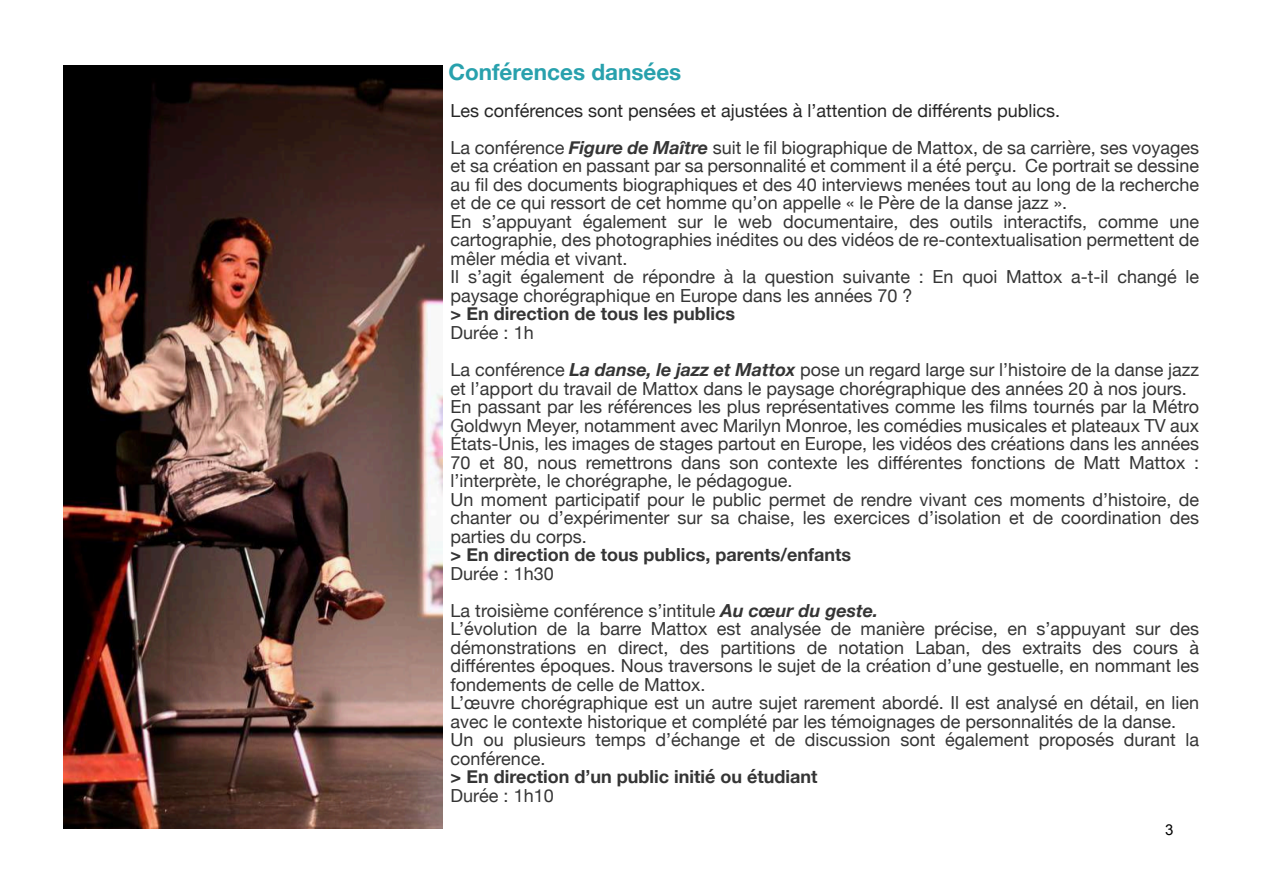
<style>
.page{position:relative;width:1263px;height:893px;background:#fff}
.page>*{position:absolute;margin:0;border:0;box-sizing:border-box;transform-origin:0 0}
.t1{font:700 22.5px "Helvetica Neue";color:#28a1ad}
.t2{font:18px/18.5px "Helvetica Neue";color:#353535}
.t3{font:18px/37px "Helvetica Neue";color:#262626}
.t4{font:700 18px "Helvetica Neue";color:#353535}
.t5{font:15px "Arial";color:#000}
.s1{color:#353535}
.s2{font-weight:700;font-style:italic;color:#353535}
.s3{font-weight:700;font-style:italic}
</style>
<div class="page">
<img style="left:64px;top:65px;width:378px;height:764px">
<p class="t1" style="left:448px;top:58px;width:234px">Conférences dansées</p>
<p class="t3" style="left:451px;top:92px;width:750px">Les conférences sont pensées et ajustées à l’attention de différents publics.<br><span class="s1">La conférence</span> <span class="s2">Figure de Maître</span> <span class="s1">suit le fil biographique de Mattox, de sa carrière, ses voyages</span></p>
<p class="t2" style="left:451px;top:157px;width:750px">et sa création en passant par sa personnalité et comment il a été perçu. Ce portrait se dessine au fil des documents biographiques et des 40 interviews menées tout au long de la recherche et de ce qui ressort de cet homme qu’on appelle « le Père de la danse jazz ».<br>En s’appuyant également sur le web documentaire, des outils interactifs, comme une cartographie, des photographies inédites ou des vidéos de re-contextualisation permettent de mêler média et vivant.<br>Il s’agit également de répondre à la question suivante : En quoi Mattox a-t-il changé le paysage chorégraphique en Europe dans les années 70 ?</p>
<p class="t4" style="left:451px;top:303px;width:286px">&gt; En direction de tous les publics</p>
<p class="t2" style="left:451px;top:314px;width:750px;line-height:37px">Durée : 1h<br>La conférence <span class="s3">La danse, le jazz et Mattox</span> pose un regard large sur l’histoire de la danse jazz</p>
<p class="t2" style="left:451px;top:379px;width:750px">et l’apport du travail de Mattox dans le paysage chorégraphique des années 20 à nos jours.<br>En passant par les références les plus représentatives comme les films tournés par la Métro Goldwyn Meyer, notamment avec Marilyn Monroe, les comédies musicales et plateaux TV aux États-Unis, les images de stages partout en Europe, les vidéos des créations dans les années 70 et 80, nous remettrons dans son contexte les différentes fonctions de Matt Mattox : l’interprète, le chorégraphe, le pédagogue.<br>Un moment participatif pour le public permet de rendre vivant ces moments d’histoire, de chanter ou d’expérimenter sur sa chaise, les exercices d’isolation et de coordination des parties du corps.</p>
<p class="t4" style="left:451px;top:543px;width:402px">&gt; En direction de tous publics, parents/enfants</p>
<p class="t2" style="left:451px;top:554px;width:429px;line-height:37px">Durée : 1h30<br>La troisième conférence s’intitule <span class="s3">Au cœur du geste.</span></p>
<p class="t2" style="left:451px;top:619px;width:750px">L’évolution de la barre Mattox est analysée de manière précise, en s’appuyant sur des démonstrations en direct, des partitions de notation Laban, des extraits des cours à différentes époques. Nous traversons le sujet de la création d’une gestuelle, en nommant les fondements de celle de Mattox.<br>L’œuvre chorégraphique est un autre sujet rarement abordé. Il est analysé en détail, en lien avec le contexte historique et complété par les témoignages de personnalités de la danse.<br>Un ou plusieurs temps d’échange et de discussion sont également proposés durant la conférence.</p>
<p class="t4" style="left:451px;top:766px;width:368px">&gt; En direction d’un public initié ou étudiant</p>
<p class="t2" style="left:451px;top:786px;width:105px">Durée : 1h10</p>
<p class="t5" style="left:1165px;top:824px;width:10px">3</p>
</div>
